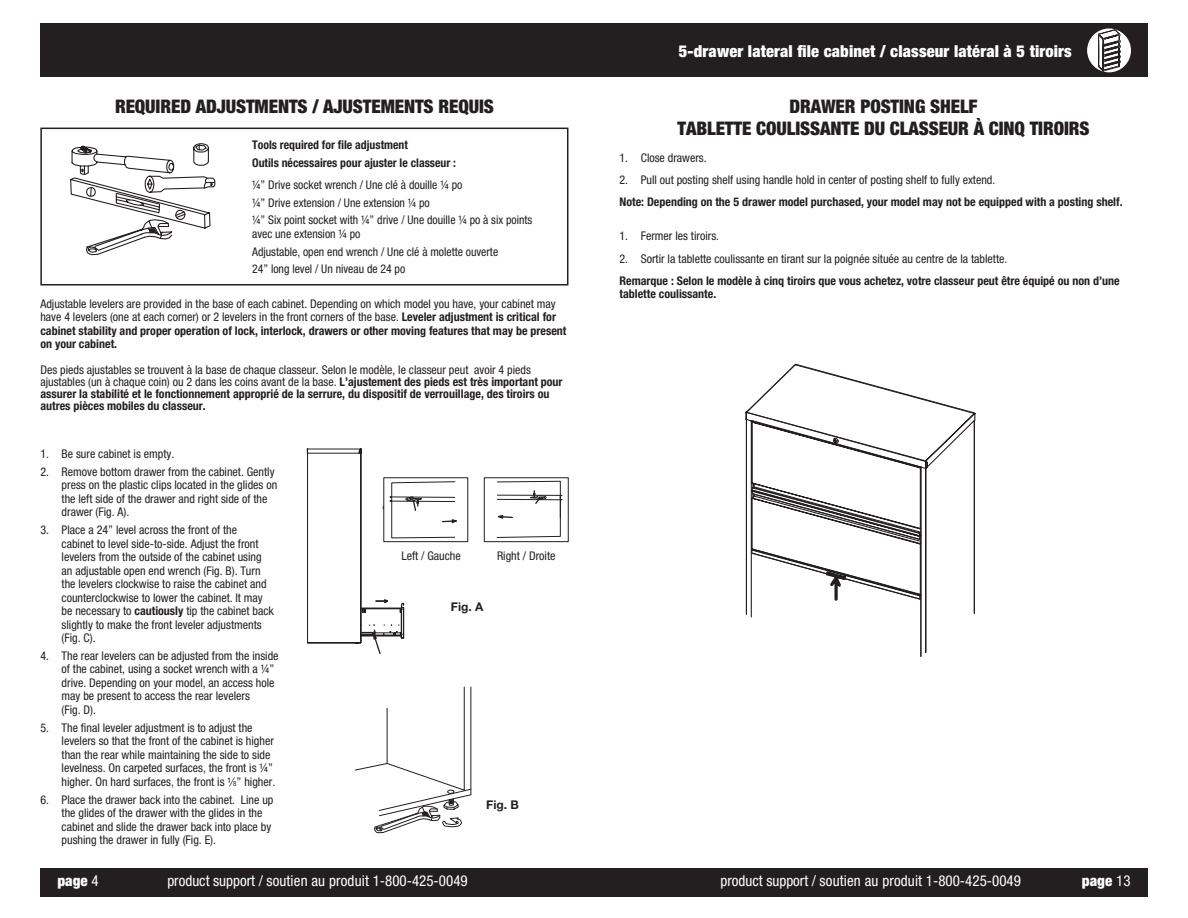
<style>
.page{position:relative;width:1188px;height:918px;background:#fff}
.page>*{position:absolute;margin:0;border:0;box-sizing:border-box;transform-origin:0 0}
.t1{font:900 condensed 18.75px/22.5px "Helvetica Neue";letter-spacing:-.005em;color:#231f20;text-align:center}
.t2{font:900 condensed 16.5px "Helvetica Neue";letter-spacing:.01em;color:#fff}
.t3{font:condensed 15px "Helvetica Neue";color:#fff}
.t4{font:900 condensed 15px "Helvetica Neue";color:#fff}
.t5{font:condensed 12px/13.5px "Helvetica Neue";color:#231f20}
.t6{font:700 condensed 12px/12px "Helvetica Neue";color:#231f20}
.t7{font:700 12px "Helvetica Neue";color:#231f20}
.s1{font-weight:700}
.s2{font-weight:400}
.s3{font-size:7.05px}
</style>
<div class="page">
<div style="left:594px;top:23px;width:554px;height:54px;background:#231f20"></div>
<div style="left:1087px;top:28px;width:44px;height:44px;background:#fff;border-radius:50%"></div>
<div style="left:40px;top:868px;width:554px;height:28px;background:#231f20"></div>
<div style="left:594px;top:868px;width:554px;height:28px;background:#231f20"></div>
<div style="left:40px;top:23px;width:554px;height:54px;background:#231f20"></div>
<svg style="left:1098px;top:30px;width:22px;height:41px"></svg>
<svg style="left:70px;top:143px;width:146px;height:113px"></svg>
<div style="left:40px;top:128px;width:528px;height:158px;border:2px solid #231f20"></div>
<div style="left:384px;top:478px;width:84px;height:64px;border:1px solid #231f20"></div>
<svg style="left:307px;top:448px;width:153px;height:206px"></svg>
<div style="left:484px;top:478px;width:84px;height:64px;border:1px solid #231f20"></div>
<svg style="left:496px;top:481px;width:67px;height:57px"></svg>
<svg style="left:354px;top:686px;width:118px;height:148px"></svg>
<svg style="left:745px;top:363px;width:231px;height:294px"></svg>
<svg style="left:745px;top:411px;width:182px;height:191px"></svg>
<h1 class="t1" style="left:115px;top:95px;width:21px">Required</h1>
<h1 class="t1" style="left:196px;top:95px;width:42px">adjustments</h1>
<h1 class="t1" style="left:312px;top:95px;width:42px">/ Ajustements</h1>
<h1 class="t1" style="left:438px;top:95px;width:11px">requis</h1>
<p class="t6" style="left:252px;top:136px;width:205px;line-height:17.7px">Tools required for file adjustment<br>Outils nécessaires pour ajuster le classeur :</p>
<p class="t5" style="left:252px;top:176px;width:282px;line-height:17.7px">¼” Drive socket wrench / Une clé à douille ¼ po<br>¼” Drive extension / Une extension ¼ po<br>¼” Six point socket with ¼” drive / Une douille ¼ po à six points</p>
<p class="t5" style="left:252px;top:225px;width:248px;line-height:17.7px">avec une extension ¼ po<br>Adjustable, open end wrench / Une clé à molette ouverte<br>24” long level / Un niveau de 24 po</p>
<p class="t5" style="left:40px;top:297px;width:528px">Adjustable levelers are provided in the base of each cabinet. Depending on which model you have, your cabinet may have 4 levelers (one at each corner) or 2 levelers in the front corners of the base. <span class="s1">Leveler adjustment is critical for cabinet stability and proper operation of lock, interlock, drawers or other moving features that may be present on your cabinet.</span></p>
<p class="t6" style="left:40px;top:363px;width:524px"><span class="s2">Des pieds ajustables se trouvent à la base de chaque classeur. Selon le modèle, le classeur peut avoir 4 pieds ajustables (un à chaque coin) ou 2 dans les coins avant de la base.</span> L’ajustement des pieds est très important pour assurer la stabilité et le fonctionnement approprié de la serrure, du dispositif de verrouillage, des tiroirs ou autres pièces mobiles du classeur.</p>
<p class="t5" style="left:40px;top:447px;width:135px">1. Be sure cabinet is empty.</p>
<p class="t5" style="left:62px;top:465px;width:217px;text-indent:-21px">2. Remove bottom drawer from the cabinet. Gently press on the plastic clips located in the glides on the left side of the drawer and right side of the drawer (Fig. A).</p>
<p class="t5" style="left:62px;top:523px;width:214px;text-indent:-21px">3. Place a 24” level across the front of the<br>cabinet to level side-to-side. Adjust the front levelers from the outside of the cabinet using an adjustable open end wrench (Fig. B). Turn the levelers clockwise to raise the cabinet and counterclockwise to lower the cabinet. It may be necessary to <span class="s1">cautiously</span> tip the cabinet back slightly to make the front leveler adjustments (Fig. C).</p>
<p class="t5" style="left:62px;top:649px;width:218px;text-indent:-21px">4. The rear levelers can be adjusted from the inside of the cabinet, using a socket wrench with a ¼” drive. Depending on your model, an access hole may be present to access the rear levelers<br>(Fig. D).</p>
<p class="t5" style="left:62px;top:721px;width:215px;text-indent:-21px">5. The final leveler adjustment is to adjust the levelers so that the front of the cabinet is higher than the rear while maintaining the side to side levelness. On carpeted surfaces, the front is ¼” higher. On hard surfaces, the front is ¹⁄<span class="s3">8</span>” higher.</p>
<p class="t5" style="left:62px;top:792px;width:213px;text-indent:-21px">6. Place the drawer back into the cabinet. Line up the glides of the drawer with the glides in the cabinet and slide the drawer back into place by pushing the drawer in fully (Fig. E).</p>
<p class="t5" style="left:401px;top:549px;width:61px">Left / Gauche</p>
<p class="t5" style="left:497px;top:549px;width:60px">Right / Droite</p>
<p class="t7" style="left:451px;top:599px;width:34px">Fig. A</p>
<p class="t7" style="left:486px;top:798px;width:34px">Fig. B</p>
<h2 class="t2" style="left:679px;top:41px;width:395px">5-drawer lateral file cabinet / classeur latéral à 5 tiroirs</h2>
<h1 class="t1" style="left:678px;top:95px;width:414px">DRAWER POSTING SHELF<br>TABLETTE COULISSANTE DU CLASSEUR À CINQ TIROIRS</h1>
<p class="t5" style="left:620px;top:151px;width:89px">1. Close drawers.</p>
<p class="t5" style="left:620px;top:173px;width:377px">2. Pull out posting shelf using handle hold in center of posting shelf to fully extend.</p>
<p class="t6" style="left:620px;top:195px;width:505px">Note: Depending on the 5 drawer model purchased, your model may not be equipped with a posting shelf.</p>
<p class="t5" style="left:620px;top:229px;width:101px">1. Fermer les tiroirs.</p>
<p class="t5" style="left:620px;top:251px;width:389px">2. Sortir la tablette coulissante en tirant sur la poignée située au centre de la tablette.</p>
<p class="t6" style="left:620px;top:273px;width:502px;line-height:13.5px">Remarque : Selon le modèle à cinq tiroirs que vous achetez, votre classeur peut être équipé ou non d’une tablette coulissante.</p>
<p class="t4" style="left:57px;top:872px;width:43px">page <span class="s2">4</span></p>
<p class="t3" style="left:167px;top:872px;width:302px">product support / soutien au produit 1-800-425-0049</p>
<p class="t3" style="left:721px;top:872px;width:302px">product support / soutien au produit 1-800-425-0049</p>
<p class="t4" style="left:1082px;top:872px;width:50px">page <span class="s2">13</span></p>
</div>
